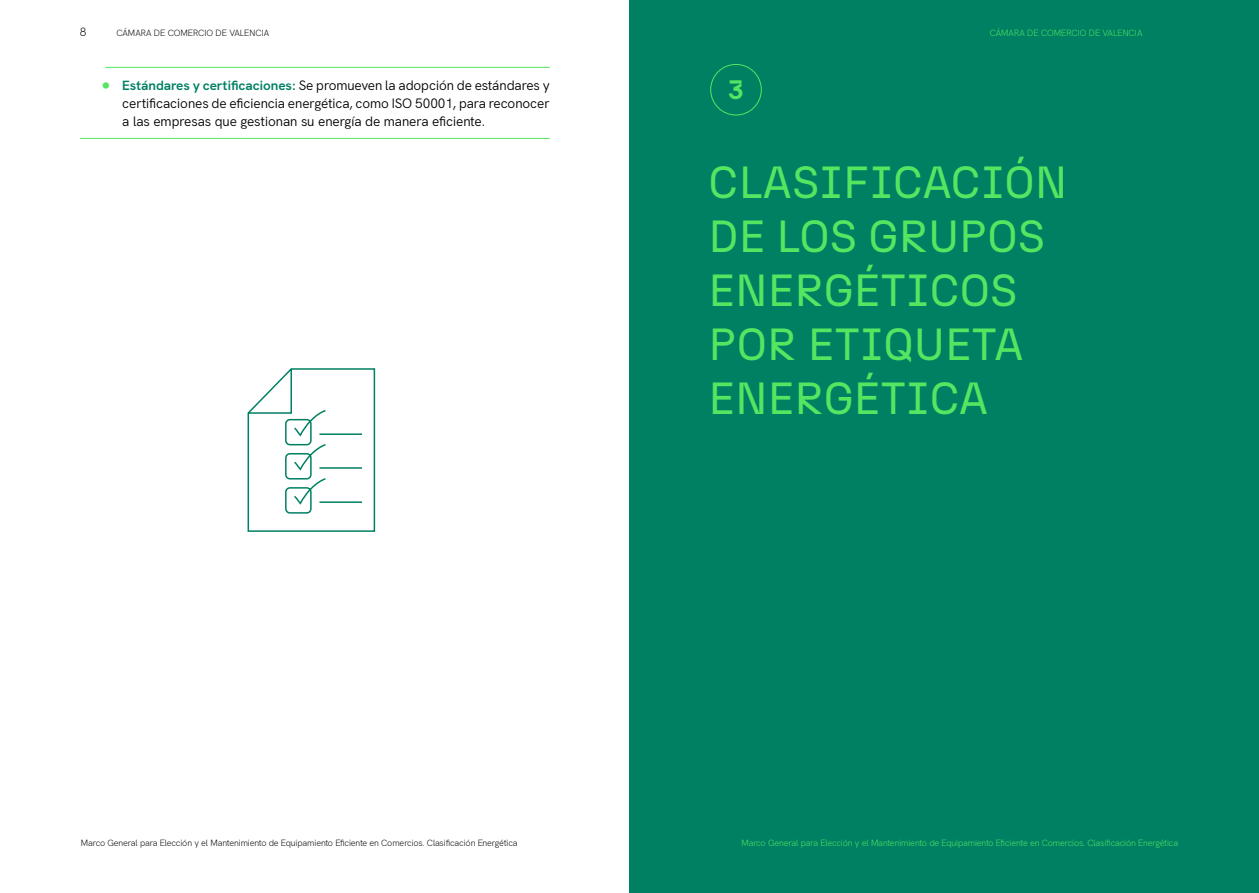
<style>
.page{position:relative;width:1259px;height:893px;background:#fff}
.page>*{position:absolute;margin:0;border:0;box-sizing:border-box;transform-origin:0 0}
.t1{font:45px/54px "N27";color:#54e661}
.t2{font:700 26.7px "N27";color:#54e661}
.t3{font:13.5px/18px "Hanken Grotesk";letter-spacing:-.01em;color:#000;text-align:justify}
.t4{font:300 12px "Hanken Grotesk";color:#000}
.t5{font:300 9px "Hanken Grotesk";letter-spacing:-.01em;color:#000}
.t6{font:300 9px "Hanken Grotesk";letter-spacing:-.01em;color:#54e661}
.s1{font-weight:700;font-size:27px;color:#54e661}
.s2{font-weight:700;color:#008063}
</style>
<div class="page">
<hr style="left:105px;top:67px;width:445px;height:1px;background:#54e661">
<hr style="left:80px;top:138px;width:470px;height:1px;background:#54e661">
<div style="left:629px;top:0;width:630px;height:893px;background:#008063"></div>
<div style="left:710px;top:64px;width:51px;height:51px;border:1px solid #54e661;border-radius:50%"></div>
<svg style="left:247px;top:368px;width:129px;height:164px"></svg>
<p class="t4" style="left:80px;top:23px;width:8px">8</p>
<p class="t5" style="left:116px;top:26px;width:150px">Cámara de Comercio DE VALENCIA</p>
<p class="t3" style="left:122px;top:75px;width:429px;text-indent:-21px"><span class="s1">•</span> <span class="s2">Estándares y certificaciones:</span> Se promueven la adopción de estándares y certificaciones de eficiencia energética, como ISO 50001, para reconocer a las empresas que gestionan su energía de manera eficiente.</p>
<h2 class="t2" style="left:728px;top:73px;width:18px">3</h2>
<p class="t6" style="left:989px;top:26px;width:150px">Cámara de Comercio DE VALENCIA</p>
<h1 class="t1" style="left:708px;top:155px;width:360px">CLASI FICACIÓN<br>DE LOS GRUPOS<br>ENERGÉTICOS<br>POR ETIQUETA<br>ENERGÉTICA</h1>
<p class="t5" style="left:81px;top:836px;width:438px">Marco General para Elección y el Mantenimiento de Equipamiento Eficiente en Comercios. Clasificación Energética</p>
<p class="t6" style="left:741px;top:836px;width:438px">Marco General para Elección y el Mantenimiento de Equipamiento Eficiente en Comercios. Clasificación Energética</p>
</div>
